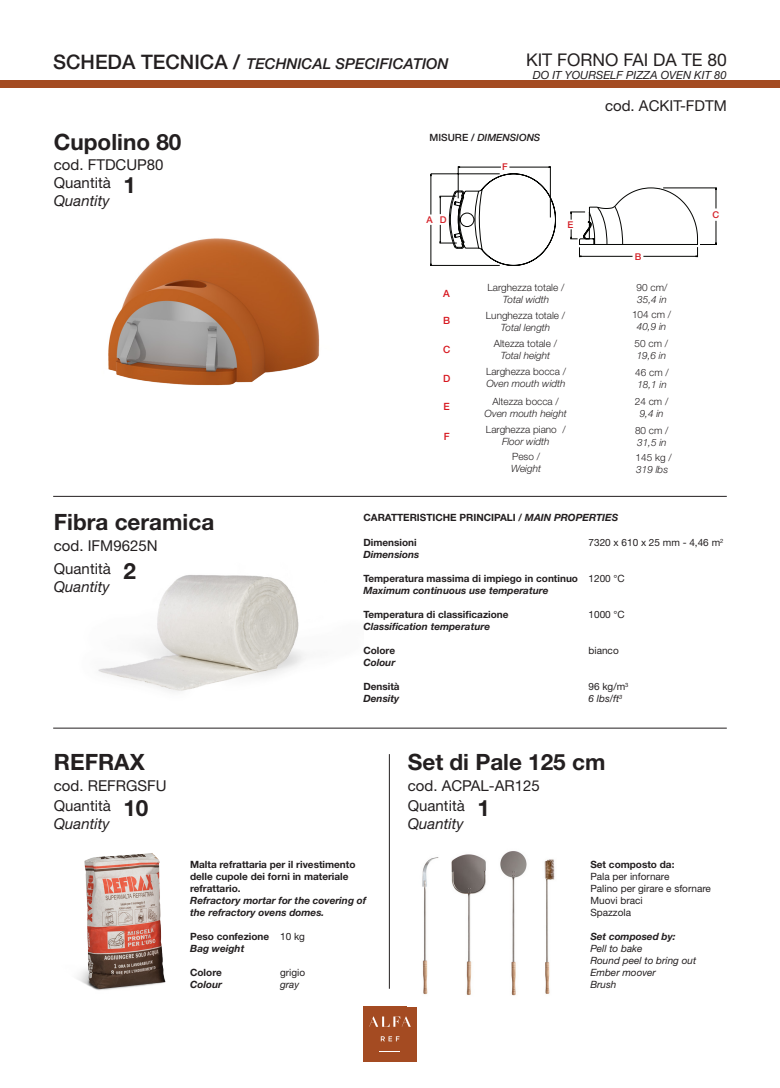
<style>
.page{position:relative;width:780px;height:1088px;background:#fff}
.page>*{position:absolute;margin:0;border:0;box-sizing:border-box;transform-origin:0 0}
.t1{font:700 22.5px "Helvetica Neue LT Std";color:#231f20}
.t2{font:17.5px "Helvetica Neue LT Std";color:#231f20}
.t3{font:15px "Helvetica Neue LT Std";color:#231f20}
.t4{font:italic 500 15px "Helvetica Neue LT Std";color:#231f20}
.t5{font:italic 15px "Helvetica Neue LT Std";color:#231f20}
.t6{font:italic 11.25px "Helvetica Neue LT Std";color:#231f20}
.t7{font:700 10px/12px "Helvetica Neue LT Std";color:#231f20}
.t8{font:italic 700 10px/12px "Helvetica Neue LT Std";color:#231f20}
.t9{font:300 10px "Helvetica Neue LT Std";color:#231f20}
.t10{font:italic 300 10px "Helvetica Neue LT Std";color:#231f20}
.t11{font:10px "Helvetica Neue LT Std";color:#231f20}
.t12{font:italic 10px "Helvetica Neue LT Std";color:#231f20}
.t13{font:italic 500 10px "Helvetica Neue LT Std";color:#231f20}
.t14{font:500 10px "Helvetica Neue LT Std";color:#d7171f}
.t15{font:500 9.38px "Helvetica Neue LT Std";color:#d41f26}
.s1{font-style:normal;font-size:20px}
.s2{font-style:normal}
.s3{font-weight:500}
.s4{font-style:italic}
.s5{font-weight:400}
</style>
<div class="page">
<img style="left:108px;top:238px;width:212px;height:148px">
<div style="left:363px;top:1006px;width:53px;height:56px;background:#a44b22"></div>
<svg style="left:380px;top:1051px;width:20px;height:1px"></svg>
<svg style="left:381px;top:1036px;width:18px;height:5px"></svg>
<svg style="left:369px;top:1016px;width:42px;height:11px"></svg>
<div style="left:0;top:80px;width:780px;height:8px;background:#a44b22"></div>
<img style="left:98px;top:575px;width:208px;height:117px">
<img style="left:77px;top:853px;width:89px;height:138px">
<img style="left:422px;top:851px;width:133px;height:145px">
<hr style="left:53px;top:496px;width:673px;height:1px;background:#231f20">
<hr style="left:53px;top:728px;width:673px;height:1px;background:#231f20">
<hr style="left:389px;top:754px;width:1px;height:235px;background:#231f20">
<svg style="left:570px;top:187px;width:147px;height:70px"></svg>
<hr style="left:431px;top:174px;width:68px;height:1px;background:#040503">
<hr style="left:430px;top:265px;width:69px;height:1px;background:#040503">
<hr style="left:430px;top:225px;width:1px;height:40px;background:#040503">
<hr style="left:430px;top:174px;width:1px;height:40px;background:#040503">
<svg style="left:439px;top:166px;width:117px;height:100px"></svg>
<p class="t4" style="left:53px;top:55px;width:396px"><span class="s1">SCHEDA TECNICA /</span> TECHNICAL SPECIFICATION</p>
<p class="t2" style="left:526px;top:49px;width:202px">KIT FORNO FAI DA TE 80</p>
<p class="t6" style="left:532px;top:68px;width:195px">DO IT YOURSELF PIZZA OVEN KIT 80</p>
<p class="t3" style="left:605px;top:96px;width:123px">cod. ACKIT-FDTM</p>
<p class="t1" style="left:54px;top:128px;width:129px">Cupolino 80</p>
<p class="t3" style="left:54px;top:156px;width:111px">cod. FTDCUP80</p>
<p class="t3" style="left:54px;top:173px;width:58px">Quantità</p>
<p class="t5" style="left:54px;top:191px;width:57px">Quantity</p>
<p class="t1" style="left:123px;top:171px;width:14px">1</p>
<p class="t1" style="left:54px;top:508px;width:162px">Fibra ceramica</p>
<p class="t3" style="left:54px;top:536px;width:105px">cod. IFM9625N</p>
<p class="t1" style="left:123px;top:557px;width:14px">2</p>
<p class="t3" style="left:54px;top:560px;width:58px">Quantità</p>
<p class="t5" style="left:54px;top:578px;width:57px">Quantity</p>
<p class="t13" style="left:429px;top:131px;width:112px"><span class="s2">MISURE /</span> DIMENSIONS</p>
<p class="t15" style="left:502px;top:161px;width:7px">F</p>
<p class="t15" style="left:440px;top:214px;width:8px">D</p>
<p class="t15" style="left:426px;top:214px;width:8px">A</p>
<p class="t15" style="left:567px;top:219px;width:7px">E</p>
<p class="t15" style="left:712px;top:209px;width:8px">C</p>
<p class="t15" style="left:634px;top:251px;width:8px">B</p>
<p class="t14" style="left:443px;top:287px;width:8px">A</p>
<p class="t9" style="left:487px;top:281px;width:78px">Larghezza totale /</p>
<p class="t10" style="left:503px;top:293px;width:48px">Total width</p>
<p class="t9" style="left:636px;top:281px;width:32px">90 cm/</p>
<p class="t10" style="left:637px;top:293px;width:31px">35,4 in</p>
<p class="t14" style="left:443px;top:314px;width:9px">B</p>
<p class="t14" style="left:443px;top:343px;width:9px">C</p>
<p class="t14" style="left:443px;top:372px;width:9px">D</p>
<p class="t14" style="left:443px;top:401px;width:8px">E</p>
<p class="t9" style="left:486px;top:309px;width:81px">Lunghezza totale /</p>
<p class="t10" style="left:501px;top:321px;width:51px">Total length</p>
<p class="t9" style="left:493px;top:337px;width:65px">Altezza totale /</p>
<p class="t10" style="left:500px;top:350px;width:51px">Total height</p>
<p class="t9" style="left:486px;top:366px;width:82px">Larghezza bocca /</p>
<p class="t10" style="left:486px;top:378px;width:81px">Oven mouth width</p>
<p class="t9" style="left:492px;top:396px;width:68px">Altezza bocca /</p>
<p class="t10" style="left:484px;top:408px;width:84px">Oven mouth height</p>
<p class="t9" style="left:632px;top:308px;width:41px">104 cm /</p>
<p class="t10" style="left:636px;top:320px;width:31px">40,9 in</p>
<p class="t9" style="left:634px;top:338px;width:35px">50 cm /</p>
<p class="t10" style="left:636px;top:350px;width:31px">19,6 in</p>
<p class="t9" style="left:635px;top:366px;width:35px">46 cm /</p>
<p class="t10" style="left:637px;top:378px;width:31px">18,1 in</p>
<p class="t9" style="left:635px;top:396px;width:35px">24 cm /</p>
<p class="t10" style="left:639px;top:408px;width:25px">9,4 in</p>
<p class="t14" style="left:444px;top:430px;width:7px">F</p>
<p class="t9" style="left:486px;top:424px;width:81px">Larghezza piano /</p>
<p class="t10" style="left:502px;top:436px;width:49px">Floor width</p>
<p class="t9" style="left:635px;top:424px;width:35px">80 cm /</p>
<p class="t10" style="left:637px;top:436px;width:31px">31,5 in</p>
<p class="t9" style="left:512px;top:451px;width:29px">Peso /</p>
<p class="t10" style="left:511px;top:463px;width:31px">Weight</p>
<p class="t9" style="left:635px;top:451px;width:38px">145 kg /</p>
<p class="t10" style="left:636px;top:463px;width:33px">319 lbs</p>
<p class="t7" style="left:363px;top:512px;width:256px">CARATTERISTICHE PRINCIPALI <span class="s3">/</span> <span class="s4">MAIN PROPERTIES</span></p>
<p class="t7" style="left:363px;top:536px;width:55px">Dimensioni</p>
<p class="t11" style="left:588px;top:536px;width:136px">7320 x 610 x 25 mm - 4,46 m<sup>2</sup></p>
<p class="t8" style="left:363px;top:548px;width:57px">Dimensions</p>
<p class="t7" style="left:363px;top:572px;width:263px">Temperatura massima di impiego in continuo <span class="s5">1200 °C</span></p>
<p class="t8" style="left:363px;top:584px;width:186px">Maximum continuous use temperature</p>
<p class="t7" style="left:363px;top:608px;width:147px">Temperatura di classificazione</p>
<p class="t11" style="left:588px;top:608px;width:38px">1000 °C</p>
<p class="t8" style="left:363px;top:620px;width:128px">Classification temperature</p>
<p class="t7" style="left:363px;top:644px;width:33px">Colore</p>
<p class="t11" style="left:588px;top:644px;width:32px">bianco</p>
<p class="t8" style="left:363px;top:656px;width:33px">Colour</p>
<p class="t7" style="left:363px;top:680px;width:38px">Densità</p>
<p class="t11" style="left:588px;top:680px;width:41px">96 kg/m<sup>3</sup></p>
<p class="t8" style="left:363px;top:692px;width:37px">Density</p>
<p class="t12" style="left:588px;top:692px;width:35px">6 lbs/ft<sup>3</sup></p>
<p class="t1" style="left:54px;top:748px;width:92px">REFRAX</p>
<p class="t1" style="left:408px;top:748px;width:199px">Set di Pale 125 cm</p>
<p class="t3" style="left:54px;top:776px;width:114px">cod. REFRGSFU</p>
<p class="t3" style="left:408px;top:776px;width:133px">cod. ACPAL-AR125</p>
<p class="t3" style="left:54px;top:796px;width:58px">Quantità</p>
<p class="t5" style="left:54px;top:814px;width:57px">Quantity</p>
<p class="t3" style="left:408px;top:796px;width:58px">Quantità</p>
<p class="t5" style="left:408px;top:814px;width:57px">Quantity</p>
<p class="t1" style="left:123px;top:794px;width:27px">10</p>
<p class="t1" style="left:477px;top:794px;width:14px">1</p>
<p class="t7" style="left:190px;top:858px;width:167px">Malta refrattaria per il rivestimento delle cupole dei forni in materiale refrattario.</p>
<p class="t8" style="left:190px;top:894px;width:178px">Refractory mortar for the covering of the refractory ovens domes.</p>
<p class="t7" style="left:190px;top:930px;width:116px">Peso confezione <span class="s5">10 kg</span></p>
<p class="t8" style="left:190px;top:942px;width:56px">Bag weight</p>
<p class="t7" style="left:190px;top:966px;width:33px">Colore</p>
<p class="t11" style="left:280px;top:967px;width:26px">grigio</p>
<p class="t8" style="left:190px;top:978px;width:33px">Colour</p>
<p class="t12" style="left:280px;top:979px;width:21px">gray</p>
<p class="t7" style="left:590px;top:858px;width:86px">Set composto da:</p>
<p class="t11" style="left:590px;top:871px;width:81px">Pala per infornare</p>
<p class="t11" style="left:590px;top:883px;width:122px">Palino per girare e sfornare</p>
<p class="t11" style="left:590px;top:895px;width:54px">Muovi braci</p>
<p class="t11" style="left:590px;top:907px;width:42px">Spazzola</p>
<p class="t8" style="left:590px;top:930px;width:87px">Set composed by:</p>
<p class="t12" style="left:590px;top:943px;width:54px">Pell to bake</p>
<p class="t12" style="left:590px;top:955px;width:107px">Round peel to bring out</p>
<p class="t12" style="left:590px;top:967px;width:67px">Ember moover</p>
<p class="t12" style="left:590px;top:979px;width:28px">Brush</p>
</div>
